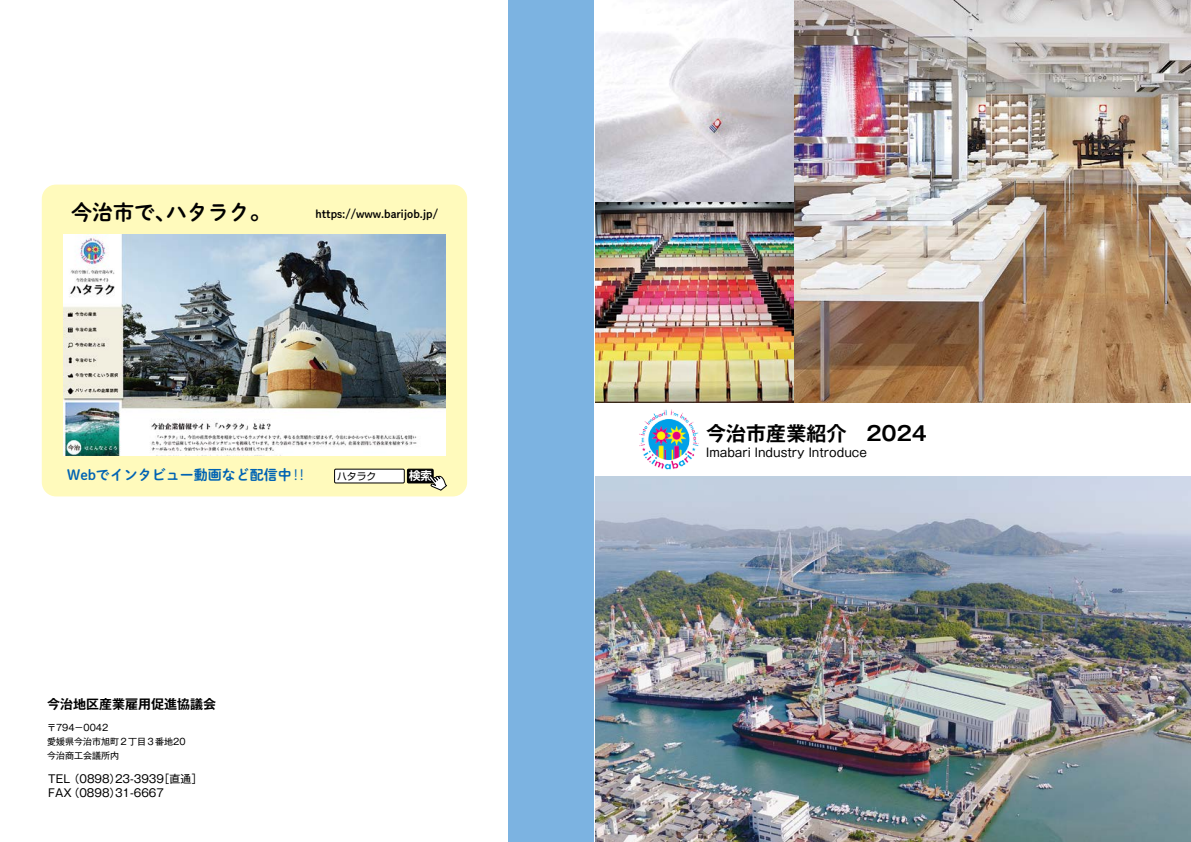
<style>
.page{position:relative;width:1191px;height:842px;background:#fff}
.page>*{position:absolute;margin:0;border:0;box-sizing:border-box;transform-origin:0 0}
.t1{font:21px "P Shuei NM Go Std B";color:#000}
.t2{font:700 20px "Gothic MB101 Pr 5 De";color:#000}
.t3{font:14px "P Shuei NM Go Std B";color:#0063b3}
.t4{font:700 13px "Gothic MB101 Pr 5 De";color:#000}
.t5{font:12px "Gothic MB101 Pr 5";color:#000}
.t6{font:700 11.5px "Shin Go Pr 5 De";color:#fff}
.t7{font:11px/14px "Gothic MB101 Pr 5";color:#000}
.t8{font:11px "P Shuei NM Go Std B";color:#000}
.t9{font:9.8px "Shin Go Pr 5";color:#000}
.t10{font:9px/14px "Gothic MB101 Pr 5";color:#000}
.s1{font-family:"Koz Go Pr 6 N"}
</style>
<div class="page">
<img style="left:595px;top:477px;width:596px;height:365px">
<img style="left:639px;top:409px;width:60px;height:61px">
<img style="left:595px;top:0;width:596px;height:402px">
<div style="left:42px;top:185px;width:425px;height:311px;background:#fffabc;border-radius:14px"></div>
<img style="left:63px;top:234px;width:382px;height:222px">
<div style="left:334px;top:469px;width:70px;height:14px;background:#fff"></div>
<div style="left:334px;top:469px;width:71px;height:14px;border:1px solid #000"></div>
<div style="left:407px;top:469px;width:26px;height:14px;background:#000"></div>
<div style="left:407px;top:469px;width:26px;height:14px;border:1px solid #000"></div>
<svg style="left:428px;top:475px;width:19px;height:16px"></svg>
<div style="left:508px;top:0;width:85px;height:842px;background:#7cb3e1"></div>
<h1 class="t1" style="left:71px;top:197px;width:201px">今治市で、ハタラク。</h1>
<p class="t8" style="left:315px;top:206px;width:124px">https://www.barijob.jp/</p>
<p class="t3" style="left:67px;top:465px;width:240px">Webでインタビュー動画など配信中<span class="s1">‼</span></p>
<p class="t9" style="left:337px;top:468px;width:41px">ハタラク</p>
<p class="t6" style="left:409px;top:467px;width:24px">検索</p>
<p class="t4" style="left:47px;top:693px;width:170px">今治地区産業雇用促進協議会</p>
<p class="t10" style="left:47px;top:720px;width:140px">〒794－0042<br>愛媛県今治市旭町２丁目３番地20今治商工会議所内</p>
<p class="t7" style="left:48px;top:771px;width:156px">TEL （0898）23-3939［直通］<br>FAX（0898）31-6667</p>
<h2 class="t2" style="left:706px;top:417px;width:222px">今治市産業紹介　2024</h2>
<p class="t5" style="left:706px;top:443px;width:162px">Imabari Industry Introduce</p>
</div>
